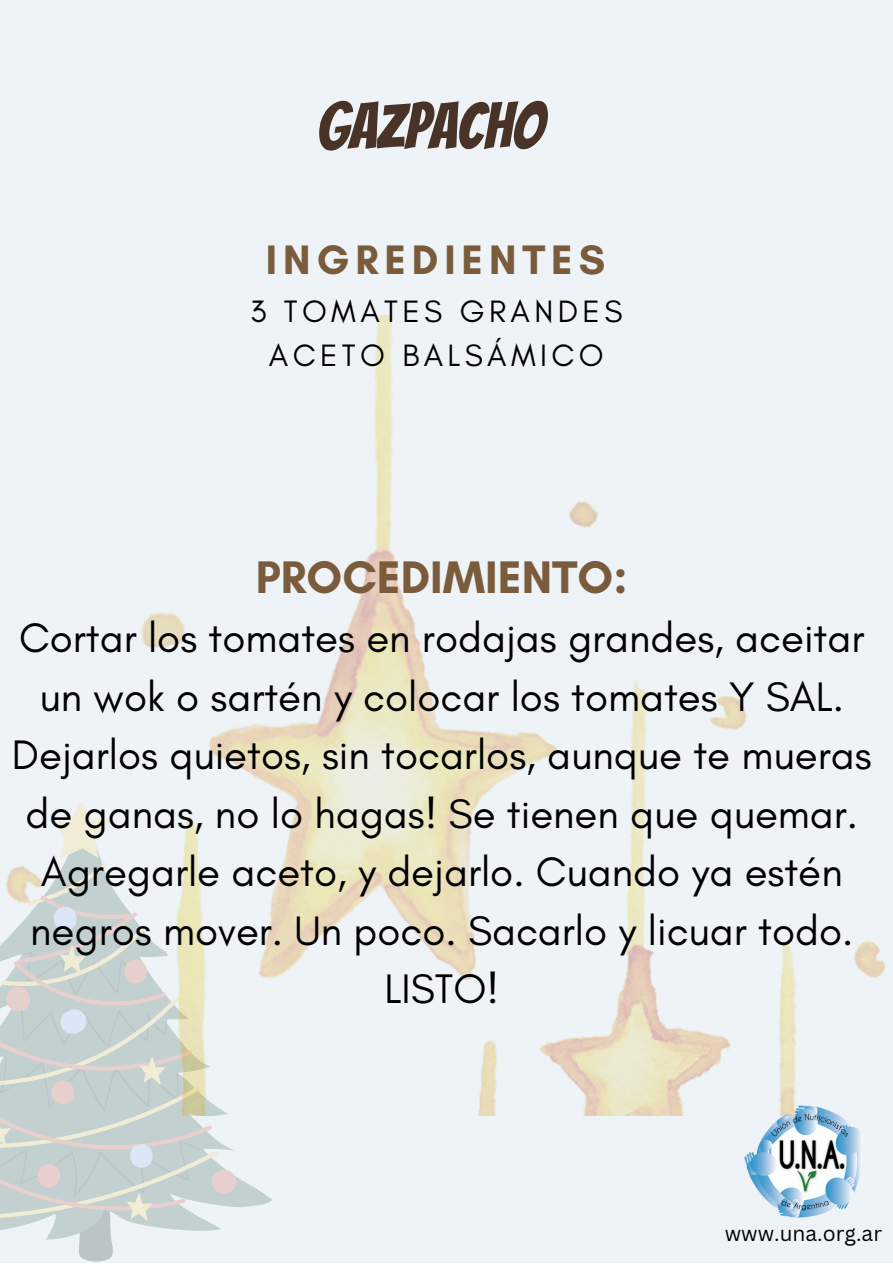
<style>
.page{position:relative;width:893px;height:1264px;background:#fff}
.page>*{position:absolute;margin:0;border:0;box-sizing:border-box;transform-origin:0 0}
.t1{font:64.5px "Bangers";color:#483326}
.t2{font:700 46.5px "Glacial Indifference";color:#7a5c3c}
.t3{font:42px/58.5px "Glacial Indifference";color:#000;text-align:center}
.t4{font:700 42px "Glacial Indifference";letter-spacing:.14em;color:#7a5c3c}
.t5{font:31.5px/43.8px "Glacial Indifference";letter-spacing:.14em;color:#000;text-align:center}
.t6{font:21px "Canva Sans";color:#000}
</style>
<div class="page">
<div style="left:0;top:0;width:892px;height:1262px;background:#eef3f7"></div>
<img style="left:744px;top:1115px;width:116px;height:103px">
<svg style="left:79px;top:1239px;width:34px;height:23px"></svg>
<svg style="left:0;top:1177px;width:272px;height:62px"></svg>
<svg style="left:166px;top:1115px;width:70px;height:105px;fill:#c2d0d0"></svg>
<svg style="left:0;top:1115px;width:166px;height:106px;background:#cdd4d1"></svg>
<svg style="left:0;top:941px;width:157px;height:251px;background:#c9d2d1"></svg>
<img style="left:5px;top:315px;width:880px;height:800px">
<h1 class="t1" style="left:316px;top:92px;width:229px">GAZPACHO</h1>
<p class="t4" style="left:266px;top:234px;width:340px">INGREDIENTES</p>
<p class="t5" style="left:250px;top:289px;width:374px">3 TOMATES GRANDES<br>ACETO BALSÁMICO</p>
<p class="t2" style="left:256px;top:548px;width:373px">PROCEDIMIENTO:</p>
<p class="t3" style="left:12px;top:608px;width:861px">Cortar los tomates en rodajas grandes, aceitar un wok o sartén y colocar los tomates Y SAL.<br>Dejarlos quietos, sin tocarlos, aunque te mueras de ganas, no lo hagas! Se tienen que quemar.<br>Agregarle aceto, y dejarlo. Cuando ya estén negros mover. Un poco. Sacarlo y licuar todo.<br>LISTO!</p>
<p class="t6" style="left:724px;top:1218px;width:159px">www.una.org.ar</p>
</div>
